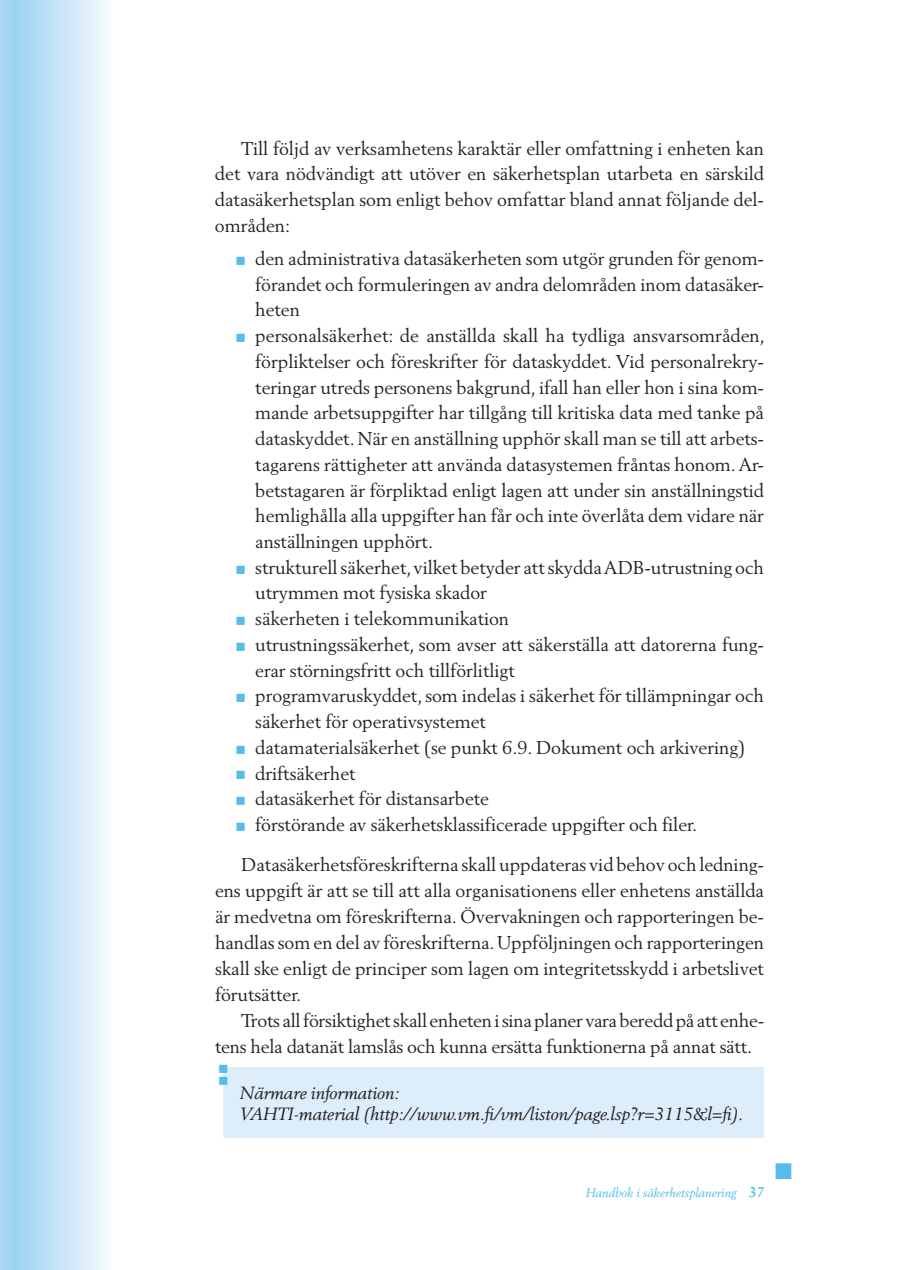
<style>
.page{position:relative;width:903px;height:1270px;background:#fff}
.page>*{position:absolute;margin:0;border:0;box-sizing:border-box;transform-origin:0 0}
.t1{font:18.38px/25.7px "Berling";letter-spacing:-.005em;color:#231f20;text-align:justify}
.t2{font:italic 17.5px/21px "Berling";letter-spacing:-.005em;color:#231f20}
.t3{font:italic 12.25px "Berling";color:#55bceb}
.s1{font-weight:700;font-size:14px}
</style>
<div class="page">
<div style="left:0;top:0;width:15px;height:1270px;background:#a6d6f3"></div>
<div style="left:776px;top:1164px;width:14px;height:14px;background:#55bceb"></div>
<div style="left:775px;top:1163px;width:16px;height:16px;border:2px solid #55bceb"></div>
<div style="left:15px;top:0;width:99px;height:1270px;background:linear-gradient(to right,#9ed2f2,#fafcfe)"></div>
<div style="left:224px;top:1068px;width:539px;height:69px;background:#ddedfa"></div>
<div style="left:223px;top:1067px;width:541px;height:71px;border:2px solid #ddedfa"></div>
<svg style="left:223px;top:1067px;width:5px;height:18px"></svg>
<p class="t1" style="left:215px;top:136px;width:550px;text-indent:26px">Till följd av verksamhetens karaktär eller omfattning i enheten kan det vara nödvändigt att utöver en säkerhetsplan utarbeta en särskild datasäkerhetsplan som enligt behov omfattar bland annat följande del&shy;områden:</p>
<p class="t1" style="left:255px;top:247px;width:511px;text-align:left">den administrativa datasäkerheten som utgör grunden för genom&shy;förandet och formuleringen av andra delområden inom datasäker&shy;heten<br>personalsäkerhet: de anställda skall ha tydliga ansvarsområden, förpliktelser och föreskrifter för dataskyddet. Vid personalrekry&shy;teringar utreds personens bakgrund, ifall han eller hon i sina kom&shy;mande arbetsuppgifter har tillgång till kritiska data med tanke på dataskyddet. När en anställning upphör skall man se till att arbets&shy;tagarens rättigheter att använda datasystemen fråntas honom. Ar&shy;betstagaren är förpliktad enligt lagen att under sin anställningstid hemlighålla alla uppgifter han får och inte överlåta dem vidare när anställningen upphört.<br>strukturell säkerhet, vilket betyder att skydda ADB-utrustning och utrymmen mot fysiska skador<br>säkerheten i telekommunikation<br>utrustningssäkerhet, som avser att säkerställa att datorerna fung&shy;erar störningsfritt och tillförlitligt<br>programvaruskyddet, som indelas i säkerhet för tillämpningar och säkerhet för operativsystemet<br>datamaterialsäkerhet (se punkt 6.9. Dokument och arkivering) driftsäkerhet<br>datasäkerhet för distansarbete<br>förstörande av säkerhetsklassificerade uppgifter och filer.</p>
<p class="t1" style="left:215px;top:853px;width:551px;text-indent:26px">Datasäkerhetsföreskrifterna skall uppdateras vid behov och ledning&shy;ens uppgift är att se till att alla organisationens eller enhetens anställda är medvetna om föreskrifterna. Övervakningen och rapporteringen be&shy;handlas som en del av föreskrifterna. Uppföljningen och rapporteringen skall ske enligt de principer som lagen om integritetsskydd i arbetslivet förutsätter.</p>
<p class="t1" style="left:215px;top:1008px;width:551px;line-height:26.2px;text-indent:26px">Trots all försiktighet skall enheten i sina planer vara beredd på att enhe&shy;tens hela datanät lamslås och kunna ersätta funktionerna på annat sätt.</p>
<p class="t2" style="left:240px;top:1083px;width:505px">Närmare information:<br>VAHTI-material (http://www.vm.fi/vm/liston/page.lsp?r=3115&amp;l=fi).</p>
<p class="t3" style="left:586px;top:1187px;width:180px">Handbok i säkerhetsplanering <span class="s1">37</span></p>
</div>
